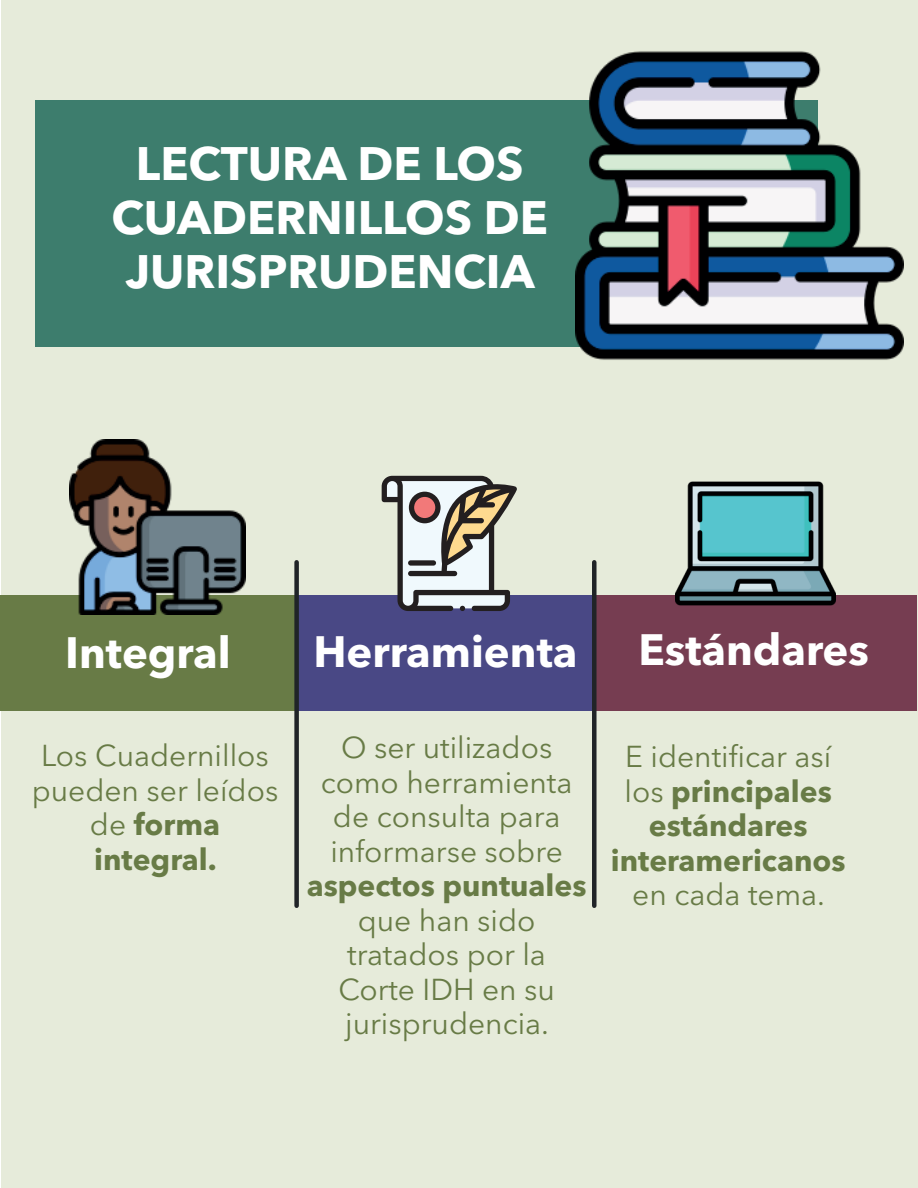
<style>
.page{position:relative;width:918px;height:1188px;background:#fff}
.page>*{position:absolute;margin:0;border:0;box-sizing:border-box;transform-origin:0 0}
.t1{font:700 46.5px/54px "Avenir Next LT Pro";color:#fff;text-align:center}
.t2{font:700 43.5px "Avenir Next LT Pro";color:#fff}
.t3{font:30px/34.5px "Avenir Next LT Pro";color:#687b46;text-align:center}
.t4{font:700 30px/34.5px "Avenir Next LT Pro";color:#687b46;text-align:center}
.s1{font-weight:700}
.s2{font-weight:400}
</style>
<div class="page">
<div style="left:1px;top:0;width:917px;height:1188px;background:#e6ebda"></div>
<div style="left:35px;top:100px;width:783px;height:247px;background:#3d7d6d"></div>
<div style="left:0;top:595px;width:297px;height:115px;background:#687b46"></div>
<div style="left:297px;top:595px;width:297px;height:115px;background:#494885"></div>
<div style="left:594px;top:595px;width:323px;height:115px;background:#763d51"></div>
<div style="left:592px;top:562px;width:5px;height:344px;background:#202427"></div>
<div style="left:294px;top:562px;width:5px;height:344px;background:#202427"></div>
<svg style="left:382px;top:476px;width:135px;height:135px"></svg>
<img style="left:676px;top:481px;width:160px;height:125px">
<img style="left:70px;top:439px;width:175px;height:176px">
<img style="left:576px;top:51px;width:328px;height:309px">
<h1 class="t1" style="left:111px;top:137px;width:438px">LECTURA DE LOS<br>CUADERNILLOS DE<br>JURISPRUDENCIA</h1>
<h2 class="t2" style="left:65px;top:626px;width:167px">Integral</h2>
<h2 class="t2" style="left:313px;top:625px;width:266px">Herramienta</h2>
<p class="t3" style="left:32px;top:739px;width:248px">Los Cuadernillos pueden ser leídos de <span class="s1">forma integral.</span></p>
<p class="t3" style="left:321px;top:731px;width:253px">O ser utilizados como herramienta de consulta para informarse sobre</p>
<p class="t4" style="left:307px;top:868px;width:281px">aspectos puntuales</p>
<p class="t3" style="left:338px;top:903px;width:218px">que han sido tratados por la<br>Corte IDH en su jurisprudencia.</p>
<h2 class="t2" style="left:638px;top:623px;width:232px">Estándares</h2>
<p class="t4" style="left:611px;top:739px;width:236px"><span class="s2">E identificar así los</span> principales estándares interamericanos</p>
<p class="t3" style="left:632px;top:878px;width:194px">en cada tema.</p>
</div>
